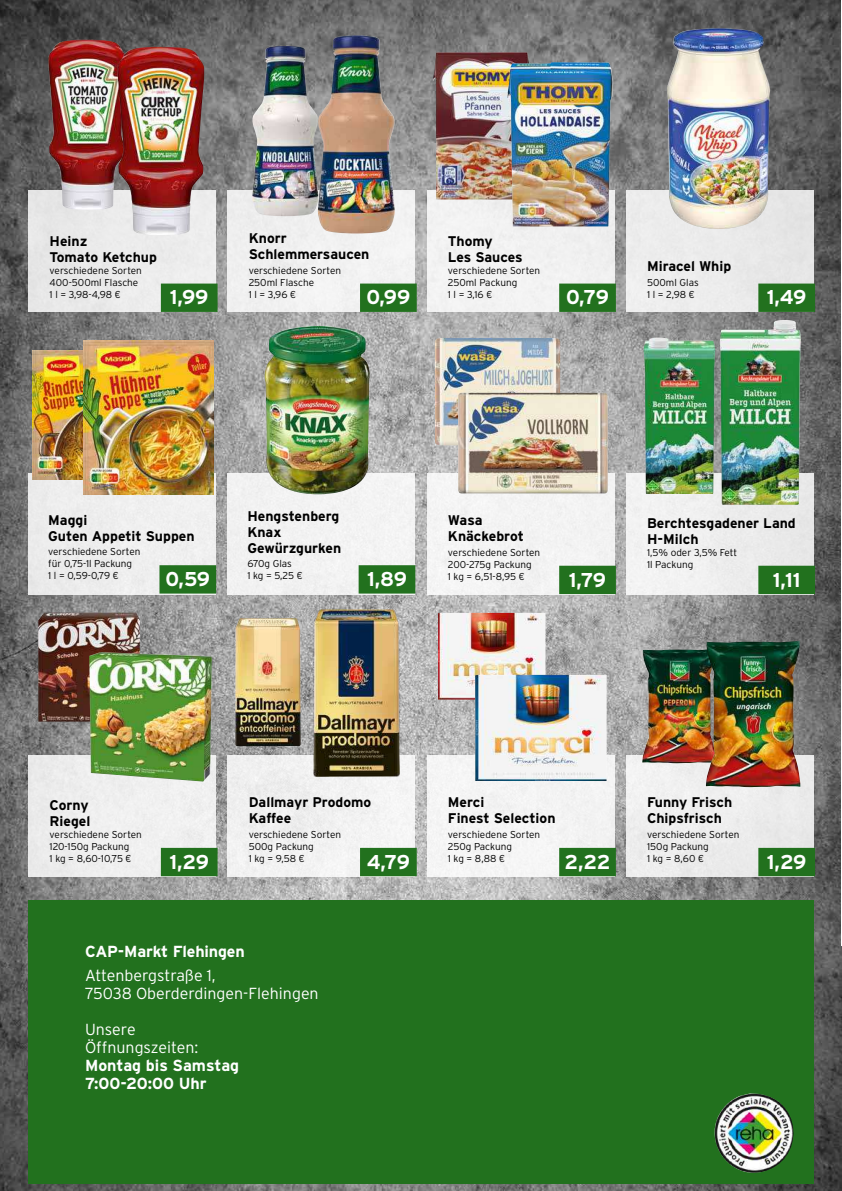
<style>
.page{position:relative;width:842px;height:1191px;background:#fff}
.page>*{position:absolute;margin:0;border:0;box-sizing:border-box;transform-origin:0 0}
.t1{font:700 20px "Interstate";letter-spacing:-.02em;color:#fff}
.t2{font:300 16px/18px "Interstate";color:#fff}
.t3{font:700 16px/18px "Interstate";letter-spacing:-.01em;color:#fff}
.t4{font:700 14px/16px "Interstate";color:#000}
.t5{font:300 10px/12px "Interstate";color:#000}
</style>
<div class="page">
<img style="left:0;top:0;width:842px;height:1191px">
<div style="left:28px;top:900px;width:786px;height:283px;background:#22711e"></div>
<svg style="left:841px;top:0;width:1px;height:957px"></svg>
<img style="left:714px;top:1093px;width:80px;height:80px">
<div style="left:626px;top:755px;width:188px;height:122px;background:#ededed"></div>
<div style="left:427px;top:755px;width:187px;height:122px;background:#f4f4f4"></div>
<div style="left:28px;top:755px;width:188px;height:122px;background:#efefef"></div>
<div style="left:227px;top:755px;width:188px;height:122px;background:#f2f2f2"></div>
<div style="left:626px;top:190px;width:188px;height:122px;background:#ebebeb"></div>
<div style="left:427px;top:190px;width:187px;height:122px;background:#f2f2f2"></div>
<div style="left:28px;top:190px;width:188px;height:122px;background:#eaeaea"></div>
<div style="left:227px;top:190px;width:188px;height:122px;background:#f1f1f1"></div>
<div style="left:626px;top:472px;width:188px;height:122px;background:#efefef"></div>
<div style="left:427px;top:472px;width:187px;height:122px;background:#f4f4f4"></div>
<div style="left:28px;top:472px;width:188px;height:122px;background:#eee"></div>
<div style="left:227px;top:472px;width:188px;height:122px;background:#f2f2f2"></div>
<img style="left:313px;top:610px;width:87px;height:167px">
<img style="left:38px;top:612px;width:102px;height:109px">
<img style="left:667px;top:28px;width:103px;height:201px">
<img style="left:433px;top:52px;width:96px;height:147px">
<img style="left:265px;top:326px;width:105px;height:168px">
<img style="left:235px;top:618px;width:66px;height:128px">
<img style="left:89px;top:652px;width:123px;height:129px">
<img style="left:252px;top:46px;width:66px;height:170px">
<img style="left:318px;top:35px;width:77px;height:198px">
<img style="left:438px;top:613px;width:107px;height:86px">
<img style="left:643px;top:337px;width:72px;height:157px">
<img style="left:435px;top:338px;width:125px;height:107px">
<img style="left:642px;top:649px;width:64px;height:114px">
<img style="left:458px;top:393px;width:150px;height:100px">
<img style="left:32px;top:350px;width:52px;height:129px">
<img style="left:48px;top:40px;width:79px;height:170px">
<img style="left:117px;top:47px;width:87px;height:188px">
<img style="left:507px;top:62px;width:106px;height:164px">
<img style="left:84px;top:340px;width:129px;height:154px">
<img style="left:720px;top:320px;width:81px;height:185px">
<img style="left:475px;top:675px;width:132px;height:106px">
<img style="left:706px;top:641px;width:94px;height:146px">
<div style="left:161px;top:283px;width:57px;height:29px;background:#22711e"></div>
<div style="left:360px;top:283px;width:57px;height:29px;background:#22711e"></div>
<div style="left:559px;top:283px;width:57px;height:29px;background:#22711e"></div>
<div style="left:758px;top:283px;width:57px;height:29px;background:#22711e"></div>
<div style="left:159px;top:565px;width:57px;height:28px;background:#22711e"></div>
<div style="left:359px;top:565px;width:56px;height:28px;background:#22711e"></div>
<div style="left:559px;top:566px;width:57px;height:28px;background:#22711e"></div>
<div style="left:758px;top:566px;width:57px;height:28px;background:#22711e"></div>
<div style="left:161px;top:848px;width:57px;height:28px;background:#22711e"></div>
<div style="left:360px;top:848px;width:57px;height:28px;background:#22711e"></div>
<div style="left:559px;top:848px;width:57px;height:28px;background:#22711e"></div>
<div style="left:758px;top:848px;width:57px;height:28px;background:#22711e"></div>
<h3 class="t4" style="left:50px;top:233px;width:109px">Heinz<br>Tomato Ketchup</h3>
<p class="t5" style="left:50px;top:264px;width:94px">verschiedene Sorten<br>400-500ml Flasche<br>1 l = 3,98-4,98 €</p>
<h1 class="t1" style="left:170px;top:286px;width:40px">1,99</h1>
<h3 class="t4" style="left:249px;top:230px;width:122px">Knorr<br>Schlemmersaucen</h3>
<p class="t5" style="left:249px;top:264px;width:94px">verschiedene Sorten<br>250ml Flasche<br>1 l = 3,96 €</p>
<h1 class="t1" style="left:366px;top:286px;width:46px">0,99</h1>
<h3 class="t4" style="left:448px;top:233px;width:76px">Thomy<br>Les Sauces</h3>
<p class="t5" style="left:448px;top:264px;width:94px">verschiedene Sorten<br>250ml Packung<br>1 l = 3,16 €</p>
<h1 class="t1" style="left:566px;top:286px;width:44px">0,79</h1>
<h3 class="t4" style="left:647px;top:258px;width:86px">Miracel Whip</h3>
<p class="t5" style="left:647px;top:276px;width:53px">500ml Glas<br>1 l = 2,98 €</p>
<h1 class="t1" style="left:767px;top:286px;width:41px">1,49</h1>
<h3 class="t4" style="left:48px;top:511px;width:148px">Maggi<br>Guten Appetit Suppen</h3>
<p class="t5" style="left:48px;top:546px;width:94px">verschiedene Sorten für 0,75-1l Packung<br>1 l = 0,59-0,79 €</p>
<h1 class="t1" style="left:165px;top:568px;width:46px">0,59</h1>
<h3 class="t4" style="left:247px;top:507px;width:95px">Hengstenberg<br>Knax<br>Gewürzgurken</h3>
<p class="t5" style="left:247px;top:558px;width:57px">670g Glas<br>1 kg = 5,25 €</p>
<h1 class="t1" style="left:367px;top:568px;width:41px">1,89</h1>
<h3 class="t4" style="left:448px;top:512px;width:77px">Wasa<br>Knäckebrot</h3>
<p class="t5" style="left:448px;top:546px;width:94px">verschiedene Sorten<br>200-275g Packung<br>1 kg = 6,51-8,95 €</p>
<h1 class="t1" style="left:569px;top:568px;width:39px">1,79</h1>
<h3 class="t4" style="left:647px;top:515px;width:150px">Berchtesgadener Land<br>H-Milch</h3>
<p class="t5" style="left:647px;top:546px;width:92px">1,5% oder 3,5% Fett<br>1l Packung</p>
<h1 class="t1" style="left:773px;top:568px;width:29px">1,11</h1>
<h3 class="t4" style="left:50px;top:797px;width:42px">Corny<br>Riegel</h3>
<p class="t5" style="left:50px;top:828px;width:94px">verschiedene Sorten<br>120-150g Packung<br>1 kg = 8,60-10,75 €</p>
<h1 class="t1" style="left:169px;top:850px;width:41px">1,29</h1>
<h3 class="t4" style="left:249px;top:794px;width:124px">Dallmayr Prodomo<br>Kaffee</h3>
<p class="t5" style="left:249px;top:828px;width:94px">verschiedene Sorten<br>500g Packung<br>1 kg = 9,58 €</p>
<h1 class="t1" style="left:367px;top:850px;width:45px">4,79</h1>
<h2 class="t3" style="left:85px;top:942px;width:161px">CAP-Markt Flehingen</h2>
<h2 class="t2" style="left:85px;top:966px;width:235px">Attenbergstraße 1,<br>75038 Oberderdingen-Flehingen</h2>
<h2 class="t2" style="left:85px;top:1020px;width:115px">Unsere<br>Öffnungszeiten:</h2>
<h2 class="t3" style="left:85px;top:1055px;width:156px">Montag bis Samstag<br>7:00-20:00 Uhr</h2>
<h3 class="t4" style="left:448px;top:794px;width:109px">Merci<br>Finest Selection</h3>
<p class="t5" style="left:448px;top:828px;width:94px">verschiedene Sorten<br>250g Packung<br>1 kg = 8,88 €</p>
<h1 class="t1" style="left:564px;top:850px;width:47px">2,22</h1>
<h3 class="t4" style="left:647px;top:794px;width:87px">Funny Frisch<br>Chipsfrisch</h3>
<p class="t5" style="left:647px;top:828px;width:94px">verschiedene Sorten<br>150g Packung<br>1 kg = 8,60 €</p>
<h1 class="t1" style="left:767px;top:850px;width:41px">1,29</h1>
</div>
